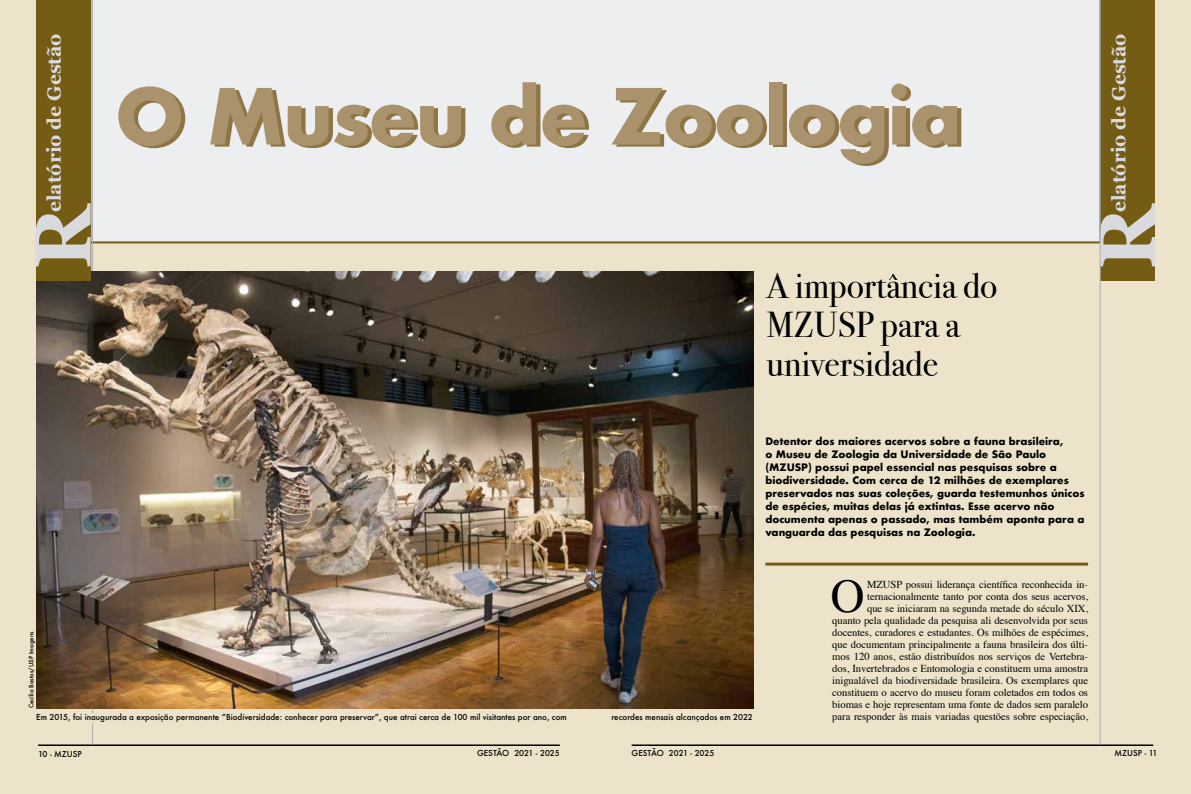
<style>
.page{position:relative;width:1191px;height:794px;background:#ece3ca}
.page>*{position:absolute;margin:0;border:0;box-sizing:border-box;transform-origin:0 0}
.t1{font:700 79.4px "Georgia";color:#d8dade}
.t2{font:700 75px "Futura";letter-spacing:-.02em;color:#8e7544}
.t3{font:46.9px "Times";color:#000}
.t4{font:36px/39px "Bodoni Svty Two ITCTT";color:#000}
.t5{font:700 19.2px "Georgia";color:#d8dade}
.t6{font:10.6px/12px "Times";letter-spacing:-.005em;color:#000;text-align:right}
.t7{font:700 10px/13px "Futura";color:#000}
.t8{font:500 8px "Futura";color:#000}
.t9{font:500 6px "Futura";color:#000}
</style>
<div class="page">
<hr style="left:38px;top:744px;width:522px;height:2px;background:#000">
<hr style="left:631px;top:744px;width:522px;height:2px;background:#000">
<div style="left:93px;top:0;width:1006px;height:241px;background:#edeef0"></div>
<hr style="left:91px;top:0;width:1px;height:708px;background:#b0afb5">
<hr style="left:765px;top:562px;width:323px;height:3px;background:#755c15">
<hr style="left:91px;top:241px;width:1009px;height:2px;background:#755c15">
<div style="left:1099px;top:0;width:55px;height:280px;background:#755c15"></div>
<hr style="left:1100px;top:0;width:1px;height:744px;background:#b0afb5">
<hr style="left:92px;top:0;width:1px;height:744px;background:#b0afb5">
<img style="left:36px;top:271px;width:717px;height:437px">
<div style="left:36px;top:0;width:55px;height:280px;background:#755c15"></div>
<h3 class="t5" style="left:40px;top:212px;width:180px;rotate:-90deg">elatório de Gestão</h3>
<h1 class="t1" style="left:3px;top:269px;width:67px;rotate:-90deg">R</h1>
<h2 class="t2" style="left:119px;top:64px;width:848px">O Museu de Zoologia</h2>
<h3 class="t4" style="left:766px;top:262px;width:233px">A importância do<br>MZUSP para a universidade</h3>
<h3 class="t5" style="left:1104px;top:212px;width:180px;rotate:-90deg">elatório de Gestão</h3>
<h1 class="t1" style="left:1067px;top:269px;width:67px;rotate:-90deg">R</h1>
<p class="t7" style="left:765px;top:434px;width:320px">Detentor dos maiores acervos sobre a fauna brasileira,<br>o Museu de Zoologia da Universidade de São Paulo (MZUSP) possui papel essencial nas pesquisas sobre a biodiversidade. Com cerca de 12 milhões de exemplares preservados nas suas coleções, guarda testemunhos únicos de espécies, muitas delas já extintas. Esse acervo não documenta apenas o passado, mas também aponta para a vanguarda das pesquisas na Zoologia.</p>
<p class="t9" style="left:27px;top:708px;width:78px;rotate:-90deg">Cecília Bastos/USP Imagens</p>
<p class="t8" style="left:36px;top:711px;width:532px">Em 2015, foi inaugurada a exposição permanente “Biodiversidade: conhecer para preservar”, que atrai cerca de 100 mil visitantes por ano, com</p>
<p class="t8" style="left:611px;top:711px;width:143px">recordes mensais alcançados em 2022</p>
<h3 class="t3" style="left:831px;top:552px;width:35px">O</h3>
<p class="t6" style="left:832px;top:578px;width:257px">MZUSP possui liderança científica reconhecida in&shy;ternacionalmente tanto por conta dos seus acervos,<br>que se iniciaram na segunda metade do século XIX,<br>quanto pela qualidade da pesquisa ali desenvolvida por seus docentes, curadores e estudantes. Os milhões de espécimes, que documentam principalmente a fauna brasileira dos últi&shy;mos 120 anos, estão distribuídos nos serviços de Vertebra&shy;dos, Invertebrados e Entomologia e constituem uma amostra inigualável da biodiversidade brasileira. Os exemplares que constituem o acervo do museu foram coletados em todos os biomas e hoje representam uma fonte de dados sem paralelo para responder às mais variadas questões sobre especiação,</p>
<p class="t8" style="left:38px;top:748px;width:45px">10 - MZUSP</p>
<p class="t8" style="left:477px;top:748px;width:84px">GESTÃO 2021 - 2025</p>
<p class="t8" style="left:631px;top:748px;width:84px">GESTÃO 2021 - 2025</p>
<p class="t8" style="left:1114px;top:748px;width:44px">MZUSP - 11</p>
</div>
